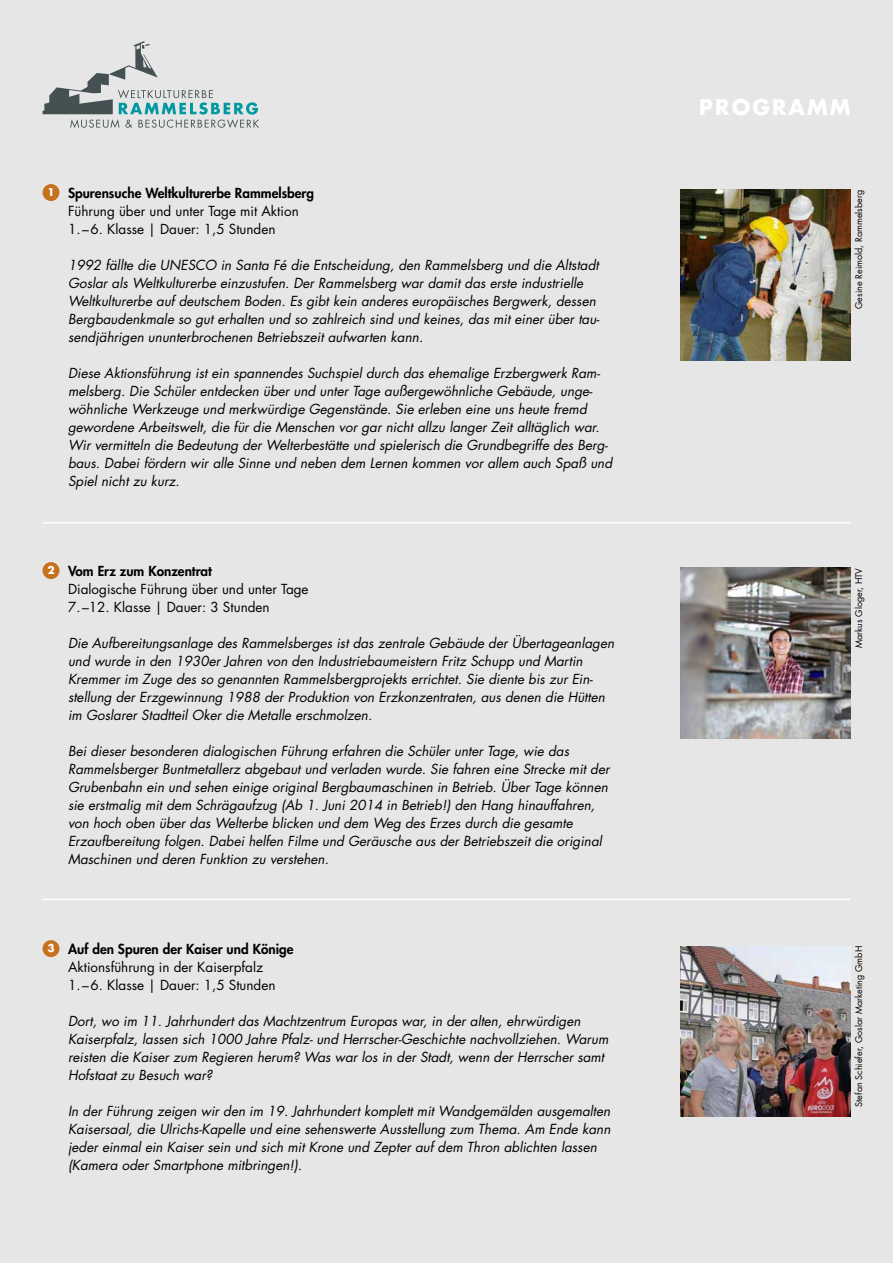
<style>
.page{position:relative;width:893px;height:1263px;background:#e6e6e6}
.page>*{position:absolute;margin:0;border:0;box-sizing:border-box;transform-origin:0 0}
.t1{font:700 21px "Futura Std";letter-spacing:.1em;color:#fff}
.t2{font:italic 13.5px/18px "Futura Std";color:#000}
.t3{font:13.5px/18px "Futura Std";color:#000}
.t4{font:800 13.5px/18px "Futura Std";color:#000;text-align:center}
.t5{font:9px "Futura Std";color:#000}
.s1{font-weight:700;font-size:10.5px;color:#fff}
.s2{font-weight:400}
.s3{font-weight:800}
</style>
<div class="page">
<div style="left:43px;top:184px;width:16px;height:17px;background:#c6711e;border-radius:50%"></div>
<div style="left:43px;top:562px;width:16px;height:17px;background:#c6711e;border-radius:50%"></div>
<div style="left:43px;top:940px;width:16px;height:17px;background:#c6711e;border-radius:50%"></div>
<svg style="left:43px;top:41px;width:216px;height:87px"></svg>
<img style="left:680px;top:568px;width:170px;height:170px">
<img style="left:680px;top:946px;width:170px;height:170px">
<img style="left:680px;top:190px;width:170px;height:170px">
<hr style="left:43px;top:522px;width:807px;height:2px;background:#fff">
<hr style="left:43px;top:899px;width:807px;height:1px;background:#fff">
<p class="t4" style="left:47px;top:184px;width:268px"><span class="s1">1</span> Spurensuche Weltkulturerbe Rammelsberg<br><span class="s2">Führung über und unter Tage mit Aktion</span></p>
<p class="t3" style="left:68px;top:220px;width:209px">1. –6. Klasse | Dauer: 1,5 Stunden</p>
<p class="t2" style="left:68px;top:256px;width:533px">1992 fällte die UNESCO in Santa Fé die Entscheidung, den Rammelsberg und die Altstadt Goslar als Weltkulturerbe einzustufen. Der Rammelsberg war damit das erste industrielle Weltkulturerbe auf deutschem Boden. Es gibt kein anderes europäisches Bergwerk, dessen Bergbaudenkmale so gut erhalten und so zahlreich sind und keines, das mit einer über tau&shy;sendjährigen ununterbrochenen Betriebszeit aufwarten kann.</p>
<p class="t2" style="left:68px;top:364px;width:546px">Diese Aktionsführung ist ein spannendes Suchspiel durch das ehemalige Erzbergwerk Ram&shy;melsberg. Die Schüler entdecken über und unter Tage außergewöhnliche Gebäude, unge&shy;wöhnliche Werkzeuge und merkwürdige Gegenstände. Sie erleben eine uns heute fremd gewordene Arbeitswelt, die für die Menschen vor gar nicht allzu langer Zeit alltäglich war.<br>Wir vermitteln die Bedeutung der Welterbestätte und spielerisch die Grundbegriffe des Berg&shy;baus. Dabei fördern wir alle Sinne und neben dem Lernen kommen vor allem auch Spaß und Spiel nicht zu kurz.</p>
<p class="t3" style="left:68px;top:562px;width:242px;text-indent:-21px"><span class="s1">2</span> <span class="s3">Vom Erz zum Konzentrat<br></span>Dialogische Führung über und unter Tage</p>
<p class="t3" style="left:68px;top:598px;width:203px">7. –12. Klasse | Dauer: 3 Stunden</p>
<p class="t2" style="left:68px;top:634px;width:548px">Die Aufbereitungsanlage des Rammelsberges ist das zentrale Gebäude der Übertageanlagen und wurde in den 1930er Jahren von den Industriebaumeistern Fritz Schupp und Martin Kremmer im Zuge des so genannten Rammelsbergprojekts errichtet. Sie diente bis zur Ein&shy;stellung der Erzgewinnung 1988 der Produktion von Erzkonzentraten, aus denen die Hütten im Goslarer Stadtteil Oker die Metalle erschmolzen.</p>
<p class="t2" style="left:68px;top:742px;width:543px">Bei dieser besonderen dialogischen Führung erfahren die Schüler unter Tage, wie das Rammelsberger Buntmetallerz abgebaut und verladen wurde. Sie fahren eine Strecke mit der Grubenbahn ein und sehen einige original Bergbaumaschinen in Betrieb. Über Tage können sie erstmalig mit dem Schrägaufzug (Ab 1. Juni 2014 in Betrieb!) den Hang hinauffahren, von hoch oben über das Welterbe blicken und dem Weg des Erzes durch die gesamte Erzaufbereitung folgen. Dabei helfen Filme und Geräusche aus der Betriebszeit die original Maschinen und deren Funktion zu verstehen.</p>
<p class="t4" style="left:68px;top:940px;width:227px;text-align:left;text-indent:-21px"><span class="s1">3</span> Auf den Spuren der Kaiser und Könige<br><span class="s2">Aktionsführung in der Kaiserpfalz</span></p>
<p class="t3" style="left:68px;top:976px;width:209px">1. –6. Klasse | Dauer: 1,5 Stunden</p>
<p class="t2" style="left:68px;top:1012px;width:542px">Dort, wo im 11. Jahrhundert das Machtzentrum Europas war, in der alten, ehrwürdigen Kaiserpfalz, lassen sich 1000 Jahre Pfalz- und Herrscher-Geschichte nachvollziehen. Warum reisten die Kaiser zum Regieren herum? Was war los in der Stadt, wenn der Herrscher samt Hofstaat zu Besuch war?</p>
<p class="t2" style="left:68px;top:1102px;width:544px">In der Führung zeigen wir den im 19. Jahrhundert komplett mit Wandgemälden ausgemalten Kaisersaal, die Ulrichs-Kapelle und eine sehenswerte Ausstellung zum Thema. Am Ende kann jeder einmal ein Kaiser sein und sich mit Krone und Zepter auf dem Thron ablichten lassen (Kamera oder Smartphone mitbringen!).</p>
<h1 class="t1" style="left:699px;top:93px;width:153px">PROGRAMM</h1>
<p class="t5" style="left:853px;top:309px;width:121px;rotate:-90deg">Gesine Reimold, Rammelsberg</p>
<p class="t5" style="left:853px;top:648px;width:82px;rotate:-90deg">Markus Gloger, HTV</p>
<p class="t5" style="left:853px;top:1107px;width:162px;rotate:-90deg">Stefan Schiefer, Goslar Marketing GmbH</p>
</div>
